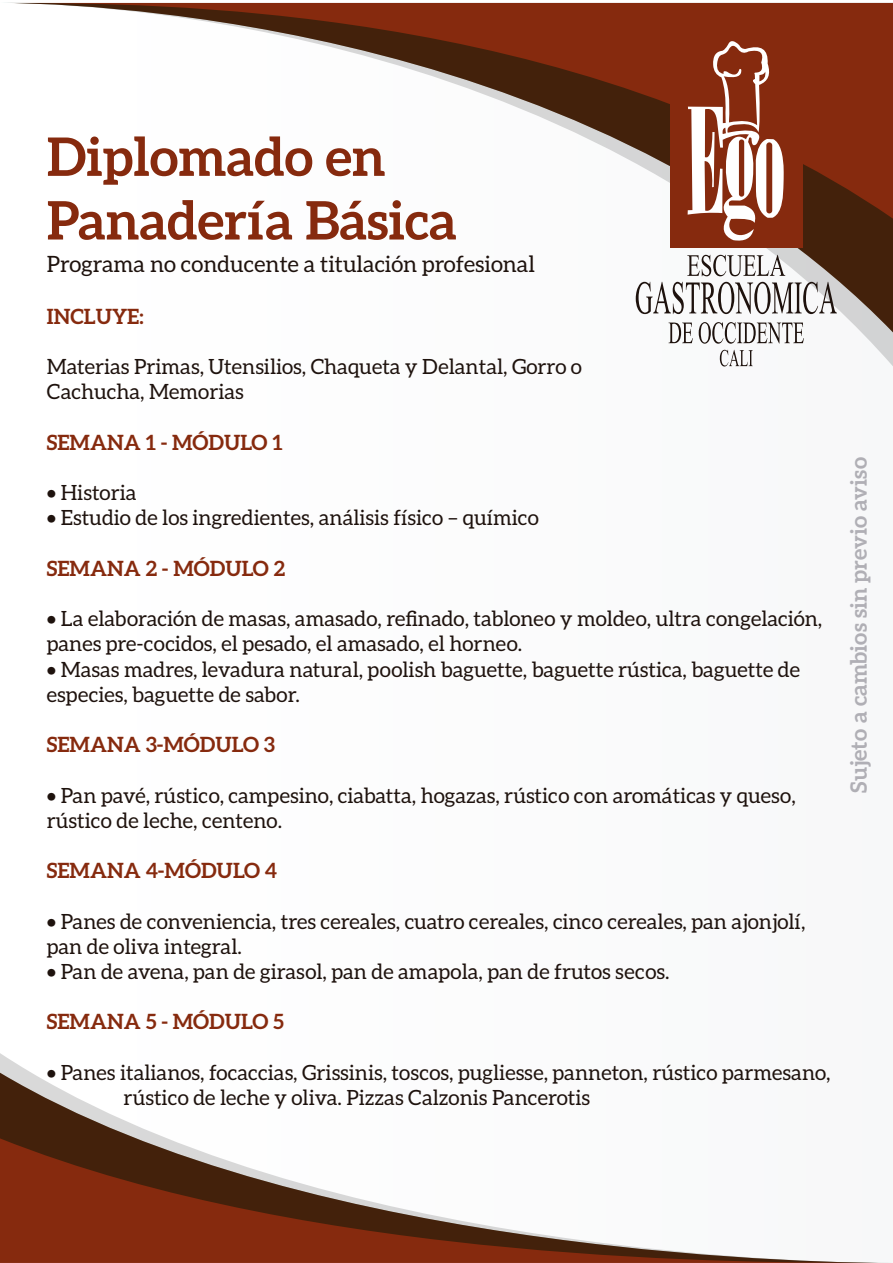
<style>
.page{position:relative;width:893px;height:1263px;background:#fff}
.page>*{position:absolute;margin:0;border:0;box-sizing:border-box;transform-origin:0 0}
.t1{font:700 53.1px/63.6px "Aleo";color:#862a0e}
.t2{font:22.5px "Aleo";color:#1e120d}
.t3{font:700 22.5px "Aleo";color:#b0afb5}
.t4{font:21px/25.2px "Aleo";color:#1e120d}
.t5{font:700 21px "Aleo";color:#862a0e}
</style>
<div class="page">
<svg style="left:15px;top:3px;width:878px;height:329px"></svg>
<svg style="left:0;top:1073px;width:891px;height:190px"></svg>
<div style="left:670px;top:29px;width:132px;height:219px;background:#862a0e"></div>
<svg style="left:688px;top:41px;width:96px;height:200px"></svg>
<svg style="left:636px;top:282px;width:201px;height:32px"></svg>
<svg style="left:669px;top:322px;width:135px;height:22px"></svg>
<svg style="left:687px;top:255px;width:98px;height:21px"></svg>
<svg style="left:720px;top:350px;width:33px;height:16px"></svg>
<h1 class="t1" style="left:47px;top:124px;width:411px">Diplomado en<br>Panadería Básica</h1>
<p class="t2" style="left:47px;top:251px;width:490px">Programa no conducente a titulación profesional</p>
<p class="t5" style="left:47px;top:304px;width:98px">INCLUYE:</p>
<p class="t4" style="left:47px;top:354px;width:537px">Materias Primas, Utensilios, Chaqueta y Delantal, Gorro o<br>Cachucha, Memorias</p>
<p class="t5" style="left:47px;top:430px;width:237px">SEMANA 1 - MÓDULO 1</p>
<p class="t4" style="left:47px;top:480px;width:91px">• Historia</p>
<p class="t4" style="left:47px;top:505px;width:494px">• Estudio de los ingredientes, análisis físico – químico</p>
<p class="t5" style="left:47px;top:556px;width:240px">SEMANA 2 - MÓDULO 2</p>
<p class="t4" style="left:47px;top:606px;width:777px">• La elaboración de masas, amasado, refinado, tabloneo y moldeo, ultra congelación, panes pre-cocidos, el pesado, el amasado, el horneo.</p>
<p class="t4" style="left:47px;top:656px;width:755px">• Masas madres, levadura natural, poolish baguette, baguette rústica, baguette de especies, baguette de sabor.</p>
<p class="t5" style="left:47px;top:732px;width:230px">SEMANA 3-MÓDULO 3</p>
<p class="t4" style="left:47px;top:782px;width:750px">• Pan pavé, rústico, campesino, ciabatta, hogazas, rústico con aromáticas y queso, rústico de leche, centeno.</p>
<p class="t5" style="left:47px;top:858px;width:232px">SEMANA 4-MÓDULO 4</p>
<p class="t4" style="left:47px;top:908px;width:760px">• Panes de conveniencia, tres cereales, cuatro cereales, cinco cereales, pan ajonjolí, pan de oliva integral.</p>
<p class="t4" style="left:47px;top:959px;width:624px">• Pan de avena, pan de girasol, pan de amapola, pan de frutos secos.</p>
<p class="t5" style="left:47px;top:1010px;width:239px">SEMANA 5 - MÓDULO 5</p>
<p class="t4" style="left:124px;top:1059px;width:708px;text-indent:-77px">• Panes italianos, focaccias, Grissinis, toscos, pugliesse, panneton, rústico parmesano, rústico de leche y oliva. Pizzas Calzonis Pancerotis</p>
<p class="t3" style="left:846px;top:793px;width:337px;rotate:-90deg">Sujeto a cambios sin previo aviso</p>
</div>
